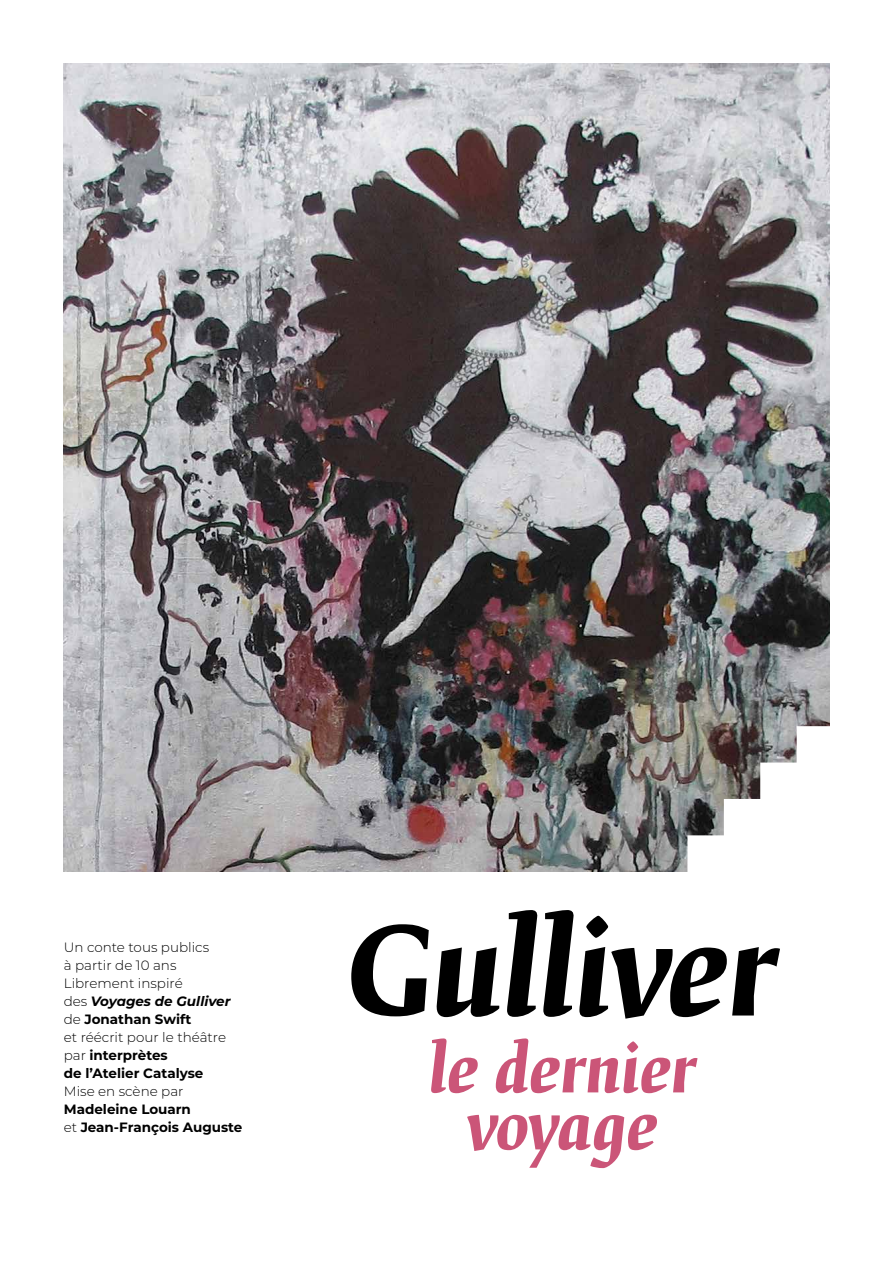
<style>
.page{position:relative;width:893px;height:1263px;background:#fff}
.page>*{position:absolute;margin:0;border:0;box-sizing:border-box;transform-origin:0 0}
.t1{font:italic 700 121.8px "Fedra Serif B";color:#000}
.t2{font:italic 700 62.25px/57px "Fedra Serif B";color:#cb5578;text-align:center}
.t3{font:300 13.5px/18px "Montserrat";color:#000}
.t4{font:700 13.5px/18px "Montserrat";color:#000}
.s1{font-weight:700;font-style:italic}
.s2{font-weight:700}
.s3{font-weight:300}
</style>
<div class="page">
<img style="left:64px;top:64px;width:765px;height:808px">
<svg style="left:687px;top:726px;width:143px;height:146px"></svg>
<p class="t3" style="left:64px;top:938px;width:168px">Un conte tous publics<br>à partir de 10 ans<br>Librement inspiré<br>des <span class="s1">Voyages de Gulliver </span>de <span class="s2">Jonathan Swift<br></span>et réécrit pour le théâtre par <span class="s2">interprètes<br>de l’Atelier Catalyse</span></p>
<p class="t3" style="left:64px;top:1081px;width:121px">Mise en scène par</p>
<p class="t4" style="left:64px;top:1099px;width:180px">Madeleine Louarn<br><span class="s3">et</span> Jean-François Auguste</p>
<h1 class="t1" style="left:348px;top:889px;width:431px">Gulliver</h1>
<h2 class="t2" style="left:429px;top:1041px;width:269px">le dernier voyage</h2>
</div>
